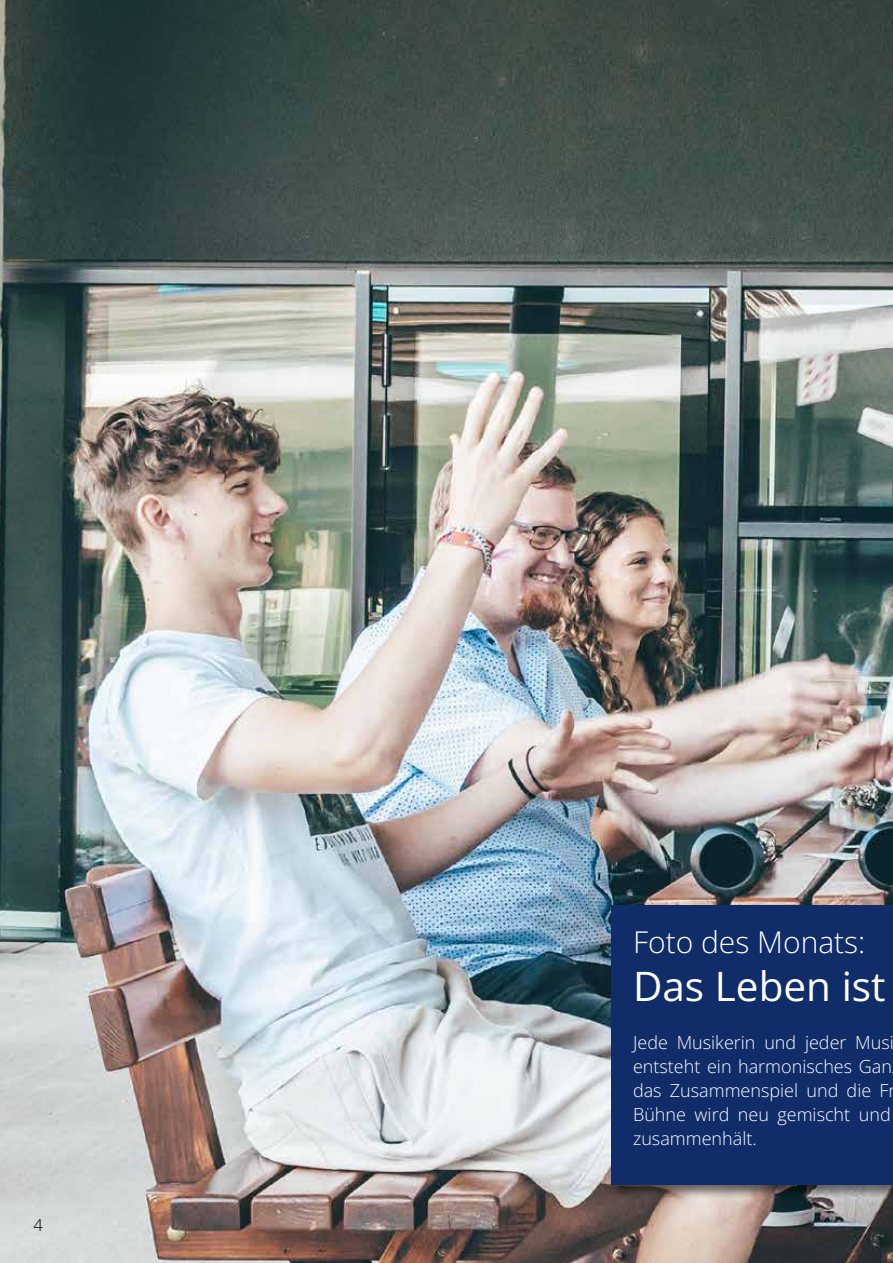
<style>
.page{position:relative;width:893px;height:1263px;background:#fff}
.page>*{position:absolute;margin:0;border:0;box-sizing:border-box;transform-origin:0 0}
.t1{font:40.5px "Open Sans";color:#fff}
.t2{font:300 30px "Open Sans";color:#fff}
.t3{font:300 18px/24px "Open Sans";color:#fff}
.t4{font:300 16.5px "Open Sans";color:#000}
</style>
<div class="page">
<img style="left:0;top:0;width:893px;height:1263px">
<div style="left:610px;top:904px;width:283px;height:295px;background:#000;opacity:.53"></div>
<div style="left:612px;top:906px;width:281px;height:279px;background:#102d69"></div>
<p class="t4" style="left:34px;top:1214px;width:11px">4</p>
<h2 class="t2" style="left:633px;top:921px;width:234px">Foto des Monats:</h2>
<h1 class="t1" style="left:633px;top:958px;width:254px">Das Leben ist</h1>
<p class="t3" style="left:633px;top:1030px;width:264px">Jede Musikerin und jeder Musi entsteht ein harmonisches Gan das Zusammenspiel und die Fr<br>Bühne wird neu gemischt und zusammenhält.</p>
</div>
